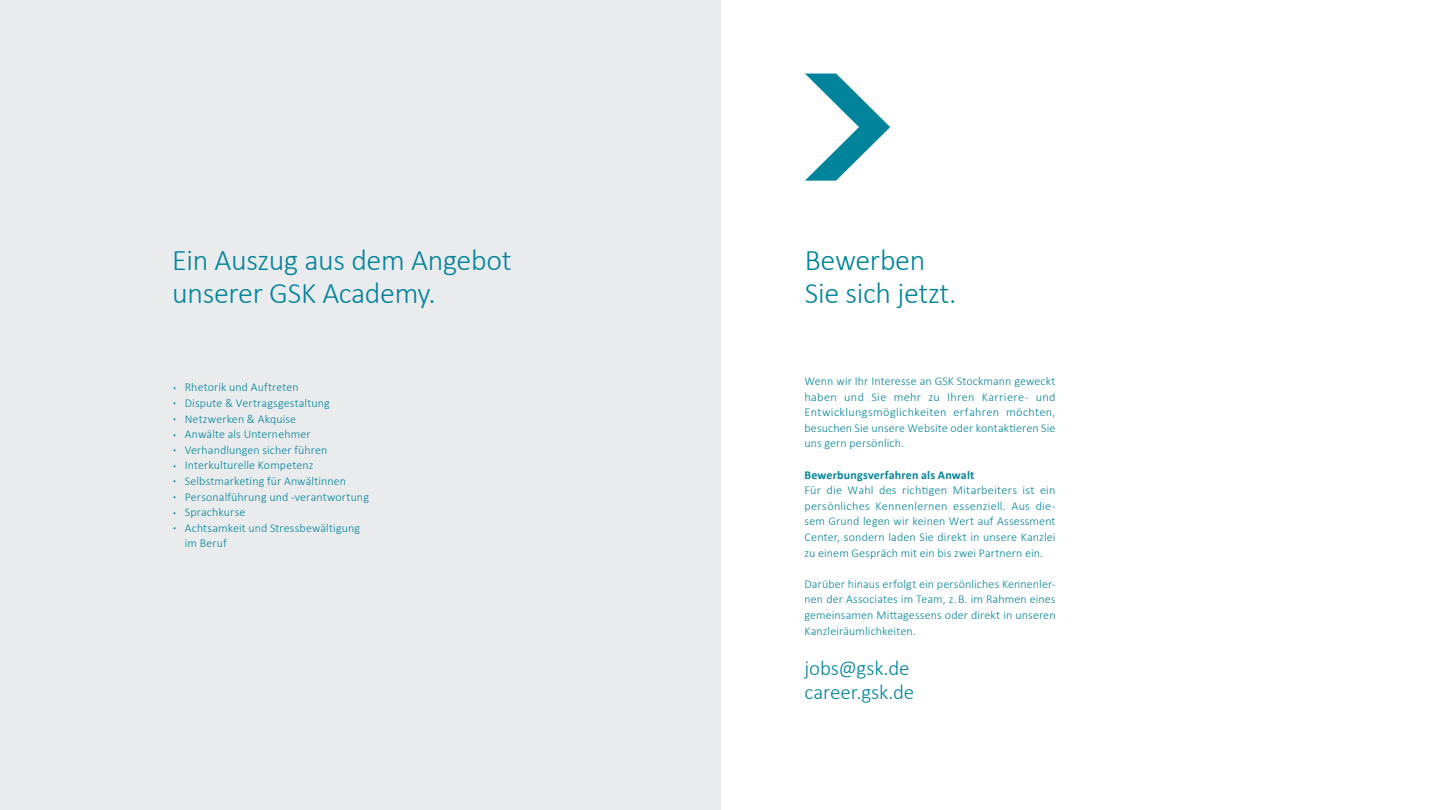
<style>
.page{position:relative;width:1441px;height:810px;background:#fff}
.page>*{position:absolute;margin:0;border:0;box-sizing:border-box;transform-origin:0 0}
.t1{font:300 30px/33px "Calibri";letter-spacing:-.01em;color:#00839b}
.Body_02_Fliess{font:300 21px "Calibri";letter-spacing:-.005em;color:#00839b}
.Body_02_Fliess-2{font:300 12px/15.6px "Calibri";letter-spacing:.01em;color:#00839b;text-align:justify}
.t2{font:700 12px "Calibri";letter-spacing:.015em;color:#00839b}
.s1{font-size:20.4px}
</style>
<div class="page">
<div style="left:0;top:0;width:720px;height:810px;background:#e9ebec"></div>
<svg style="left:805px;top:74px;width:85px;height:107px"></svg>
<p class="t1" style="left:172px;top:242px;width:341px">Ein Auszug aus dem Angebot unserer GSK Academy.</p>
<p class="Body_02_Fliess-2" style="left:172px;top:379px;width:128px"><span class="s1">·</span> Rhetorik und Auftreten</p>
<p class="Body_02_Fliess-2" style="left:172px;top:395px;width:159px"><span class="s1">·</span> Dispute &amp; Vertragsgestaltung</p>
<p class="Body_02_Fliess-2" style="left:172px;top:410px;width:125px"><span class="s1">·</span> Netzwerken &amp; Akquise</p>
<p class="Body_02_Fliess-2" style="left:172px;top:426px;width:140px"><span class="s1">·</span> Anwälte als Unternehmer</p>
<p class="Body_02_Fliess-2" style="left:172px;top:441px;width:157px"><span class="s1">·</span> Verhandlungen sicher führen</p>
<p class="Body_02_Fliess-2" style="left:172px;top:457px;width:143px"><span class="s1">·</span> Interkulturelle Kompetenz</p>
<p class="Body_02_Fliess-2" style="left:172px;top:473px;width:198px"><span class="s1">·</span> Selbstmarketing für Anwältinnen<br><span class="s1">·</span> Personalführung und -verantwortung</p>
<p class="Body_02_Fliess-2" style="left:172px;top:504px;width:75px"><span class="s1">·</span> Sprachkurse</p>
<p class="Body_02_Fliess-2" style="left:185px;top:519px;width:177px;text-indent:-13px"><span class="s1">·</span> Achtsamkeit und Stressbewältigung im Beruf</p>
<p class="t1" style="left:804px;top:242px;width:122px">Bewerben</p>
<p class="t1" style="left:804px;top:275px;width:153px">Sie sich jetzt.</p>
<p class="Body_02_Fliess-2" style="left:804px;top:373px;width:252px">Wenn wir Ihr Interesse an GSK Stockmann geweckt haben und Sie mehr zu Ihren Karriere- und Entwicklungsmöglichkeiten erfahren möchten, besuchen Sie unsere Website oder kontaktieren Sie uns gern persönlich.</p>
<p class="t2" style="left:804px;top:467px;width:171px">Bewerbungsverfahren als Anwalt</p>
<p class="Body_02_Fliess-2" style="left:804px;top:482px;width:252px">Für die Wahl des richtigen Mitarbeiters ist ein persönliches Kennenlernen essenziell. Aus die&shy;sem Grund legen wir keinen Wert auf Assessment Center, sondern laden Sie direkt in unsere Kanzlei zu einem Gespräch mit ein bis zwei Partnern ein.</p>
<p class="Body_02_Fliess-2" style="left:804px;top:575px;width:252px">Darüber hinaus erfolgt ein persönliches Kennenler&shy;nen der Associates im Team, z.B. im Rahmen eines gemeinsamen Mittagessens oder direkt in unseren Kanzleiräumlichkeiten.</p>
<p class="Body_02_Fliess" style="left:804px;top:655px;width:106px">jobs@gsk.de</p>
<p class="Body_02_Fliess" style="left:804px;top:679px;width:111px">career.gsk.de</p>
</div>
